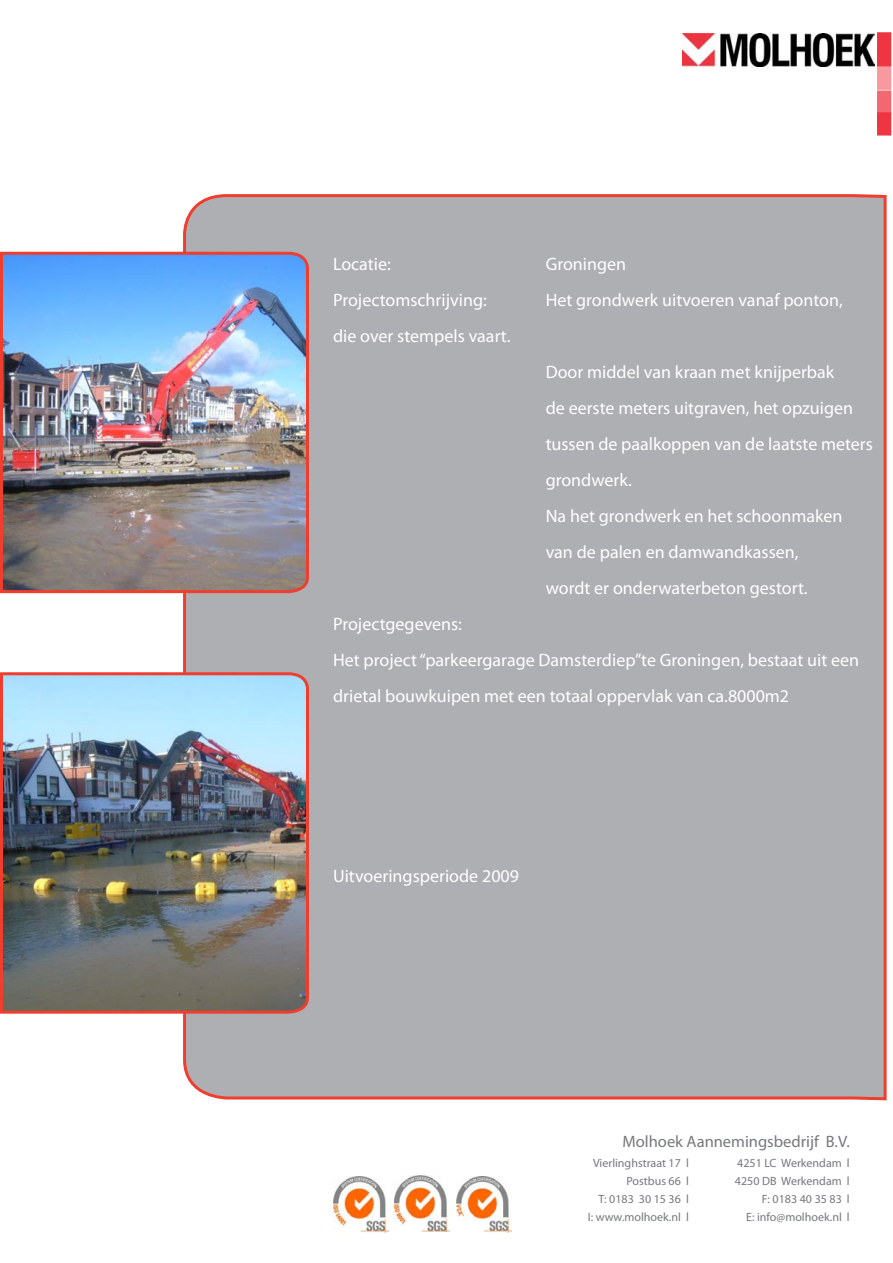
<style>
.page{position:relative;width:893px;height:1263px;background:#fff}
.page>*{position:absolute;margin:0;border:0;box-sizing:border-box;transform-origin:0 0}
.Brood{font:18px/36px "Myriad Pro";color:#fff}
.Adres_kop{font:16.5px "Myriad Pro";color:#76787b}
.Adres_Brood{font:12px "Myriad Pro";color:#76787b}
</style>
<div class="page">
<img style="left:682px;top:33px;width:192px;height:33px">
<div style="left:877px;top:32px;width:14px;height:35px;background:#ee3642;border:2px solid #ee3642"></div>
<div style="left:877px;top:67px;width:14px;height:23px;background:#f69aa0"></div>
<div style="left:877px;top:91px;width:14px;height:23px;background:#f26871"></div>
<div style="left:877px;top:112px;width:14px;height:24px;background:#ee3642;border:2px solid #ee3642"></div>
<div style="left:183px;top:194px;width:704px;height:907px;background:#aeafb3"></div>
<img style="left:0;top:250px;width:310px;height:345px">
<img style="left:0;top:671px;width:310px;height:344px">
<img style="left:334px;top:1177px;width:54px;height:56px">
<img style="left:457px;top:1177px;width:54px;height:56px">
<img style="left:395px;top:1176px;width:54px;height:56px">
<p class="Brood" style="left:333px;top:246px;width:59px">Locatie:</p>
<p class="Brood" style="left:546px;top:246px;width:82px">Groningen</p>
<p class="Brood" style="left:333px;top:282px;width:155px">Projectomschrijving:</p>
<p class="Brood" style="left:546px;top:282px;width:299px">Het grondwerk uitvoeren vanaf ponton,</p>
<p class="Brood" style="left:333px;top:318px;width:179px">die over stempels vaart.</p>
<p class="Brood" style="left:546px;top:354px;width:329px">Door middel van kraan met knijperbak<br>de eerste meters uitgraven, het opzuigen tussen de paalkoppen van de laatste meters grondwerk.</p>
<p class="Brood" style="left:546px;top:498px;width:298px">Na het grondwerk en het schoonmaken van de palen en damwandkassen,</p>
<p class="Brood" style="left:546px;top:570px;width:263px">wordt er onderwaterbeton gestort.</p>
<p class="Brood" style="left:333px;top:606px;width:130px">Projectgegevens:</p>
<p class="Brood" style="left:333px;top:642px;width:528px">Het project “parkeergarage Damsterdiep”te Groningen, bestaat uit een drietal bouwkuipen met een totaal oppervlak van ca.8000m2</p>
<p class="Brood" style="left:333px;top:858px;width:187px">Uitvoeringsperiode 2009</p>
<p class="Adres_kop" style="left:622px;top:1131px;width:229px">Molhoek Aannemingsbedrijf B.V.</p>
<p class="Adres_Brood" style="left:593px;top:1156px;width:97px">Vierlinghstraat 17 l</p>
<p class="Adres_Brood" style="left:626px;top:1174px;width:64px">Postbus 66 l</p>
<p class="Adres_Brood" style="left:598px;top:1192px;width:92px">T: 0183 30 15 36 l</p>
<p class="Adres_Brood" style="left:588px;top:1210px;width:103px">I: www.molhoek.nl l</p>
<p class="Adres_Brood" style="left:737px;top:1156px;width:114px">4251 LC Werkendam l</p>
<p class="Adres_Brood" style="left:735px;top:1174px;width:116px">4250 DB Werkendam l</p>
<p class="Adres_Brood" style="left:762px;top:1192px;width:89px">F: 0183 40 35 83 l</p>
<p class="Adres_Brood" style="left:746px;top:1210px;width:105px">E: info@molhoek.nl l</p>
</div>
